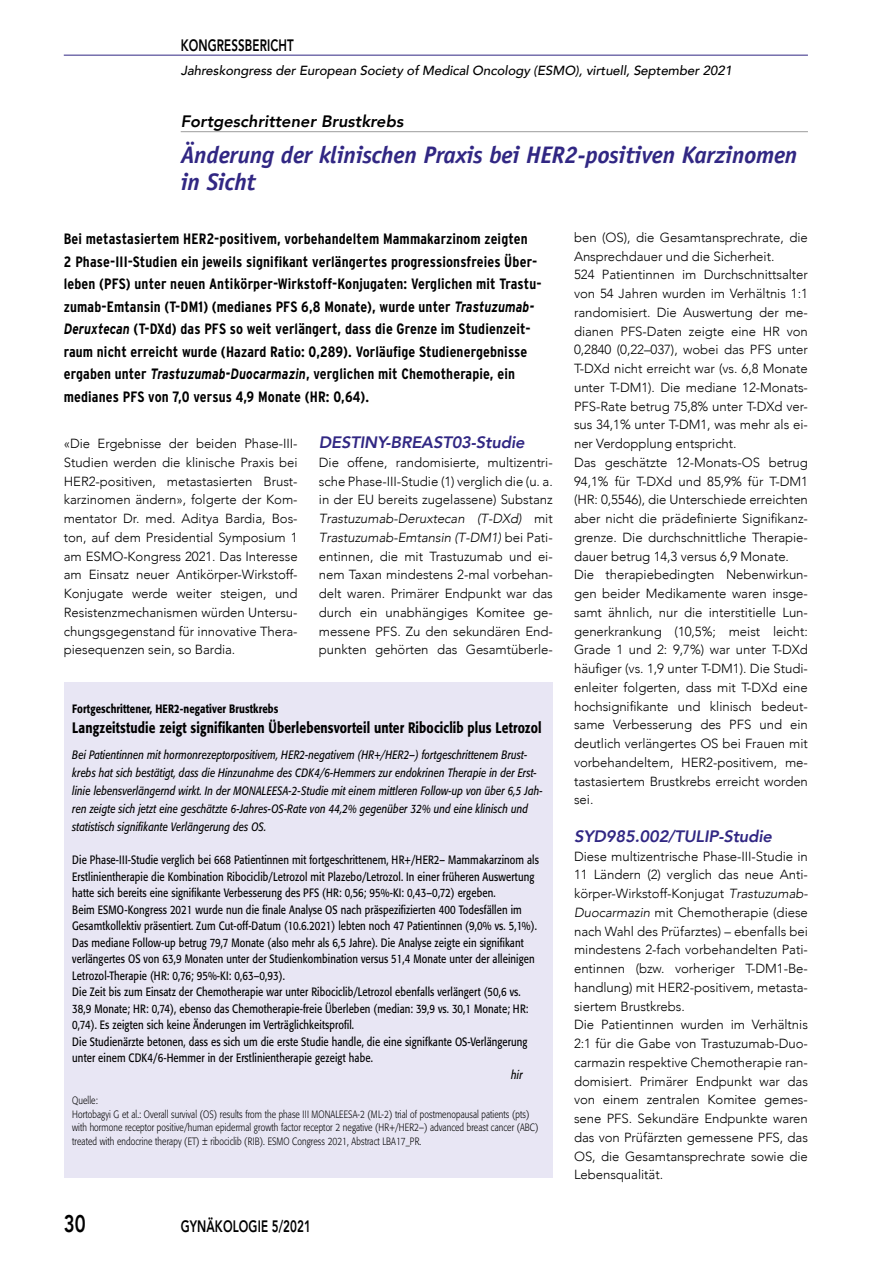
<style>
.page{position:relative;width:893px;height:1263px;background:#fff}
.page>*{position:absolute;margin:0;border:0;box-sizing:border-box;transform-origin:0 0}
.t1{font:italic 700 24px/27px "Officina Sans";letter-spacing:-.01em;color:#312783}
.t2{font:800 24px "Avenir";color:#000;scale:.77 1}
.t3{font:italic 800 16.5px "Avenir";letter-spacing:-.01em;color:#312783}
.t4{font:800 16.5px "Avenir";letter-spacing:.01em;color:#000;scale:.7 1}
.t5{font:italic 800 16.5px "Avenir";color:#000}
.t6{font:700 condensed 15px/22.5px "Interstate";letter-spacing:.01em;color:#000}
.t7{font:500 15px "Formata";letter-spacing:.01em;color:#000;scale:.8 1}
.t8{font:300 13.2px/18.8px "Avenir";letter-spacing:-.005em;color:#000;text-align:justify}
.t9{font:italic 500 13.2px "Avenir";letter-spacing:-.005em;color:#000}
.t10{font:12px/16.5px "Formata";letter-spacing:.01em;color:#000;scale:.8 1}
.t11{font:italic 12px/18px "Formata";letter-spacing:.01em;color:#000;scale:.8 1}
.t12{font:500 12px "Formata";letter-spacing:.01em;color:#000;scale:.8 1}
.t13{font:300 10.5px/13.5px "Formata";letter-spacing:.01em;color:#000;scale:.8 1}
.s1{font-style:italic;font-stretch:normal}
.s2{font-style:italic}
</style>
<div class="page">
<hr style="left:64px;top:55px;width:744px;height:1px;background:#312783">
<hr style="left:181px;top:131px;width:627px;height:1px;background:#9d9d9c">
<div style="left:64px;top:682px;width:489px;height:495px;background:#e8e6f4"></div>
<p class="t4" style="left:181px;top:32px;width:163px">KONGRESSBERICHT</p>
<p class="t9" style="left:181px;top:62px;width:553px">Jahreskongress der European Society of Medical Oncology (ESMO), virtuell, September 2021</p>
<p class="t5" style="left:181px;top:112px;width:224px">Fortgeschrittener Brustkrebs</p>
<h1 class="t1" style="left:181px;top:141px;width:618px">Änderung der klinischen Praxis bei HER2-positiven Karzinomen in Sicht</h1>
<p class="t6" style="left:64px;top:227px;width:479px">Bei metastasiertem HER2-positivem, vorbehandeltem Mammakarzinom zeigten<br>2 Phase-III-Studien ein jeweils signifikant verlängertes progressionsfreies Über&shy;leben (PFS) unter neuen Antikörper-Wirkstoff-Konjugaten: Verglichen mit Trastu&shy;zumab-Emtansin (T-DM1) (medianes PFS 6,8 Monate), wurde unter <span class="s1">Trastuzumab-Deruxtecan</span> (T-DXd) das PFS so weit verlängert, dass die Grenze im Studienzeit&shy;raum nicht erreicht wurde (Hazard Ratio: 0,289). Vorläufige Studienergebnisse ergaben unter <span class="s1">Trastuzumab-Duocarmazin</span>, verglichen mit Chemotherapie, ein medianes PFS von 7,0 versus 4,9 Monate (HR: 0,64).</p>
<p class="t8" style="left:64px;top:434px;width:235px">«Die Ergebnisse der beiden Phase-III-Studien werden die klinische Praxis bei HER2-positiven, metastasierten Brust&shy;karzinomen ändern», folgerte der Kom&shy;mentator Dr. med. Aditya Bardia, Bos&shy;ton, auf dem Presidential Symposium 1 am ESMO-Kongress 2021. Das Interesse am Einsatz neuer Antikörper-Wirkstoff-Konjugate werde weiter steigen, und Resistenzmechanismen würden Untersu&shy;chungsgegenstand für innovative Thera&shy;piesequenzen sein, so Bardia.</p>
<p class="t3" style="left:319px;top:433px;width:207px">DESTINY-BREAST03-Studie</p>
<p class="t8" style="left:319px;top:453px;width:235px">Die offene, randomisierte, multizentri&shy;sche Phase-III-Studie (1) verglich die (u. a. in der EU bereits zugelassene) Substanz <span class="s2">Trastuzumab-Deruxtecan (T-DXd)</span> mit <span class="s2">Trastuzumab-Emtansin (T-DM1)</span> bei Pati&shy;entinnen, die mit Trastuzumab und ei&shy;nem Taxan mindestens 2-mal vorbehan&shy;delt waren. Primärer Endpunkt war das durch ein unabhängiges Komitee ge&shy;messene PFS. Zu den sekundären End&shy;punkten gehörten das Gesamtüberle-</p>
<p class="t12" style="left:72px;top:702px;width:259px">Fortgeschrittener, HER2-negativer Brustkrebs</p>
<p class="t7" style="left:72px;top:718px;width:588px">Langzeitstudie zeigt signifikanten Überlebensvorteil unter Ribociclib plus Letrozol</p>
<p class="t11" style="left:72px;top:746px;width:589px">Bei Patientinnen mit hormonrezeptorpositivem, HER2-negativem (HR+/HER2–) fortgeschrittenem Brust&shy;krebs hat sich bestätigt, dass die Hinzunahme des CDK4/6-Hemmers zur endokrinen Therapie in der Erst&shy;linie lebensverlängernd wirkt. In der MONALEESA-2-Studie mit einem mittleren Follow-up von über 6,5 Jah&shy;ren zeigte sich jetzt eine geschätzte 6-Jahres-OS-Rate von 44,2% gegenüber 32% und eine klinisch und statistisch signifikante Verlängerung des OS.</p>
<p class="t10" style="left:72px;top:852px;width:585px">Die Phase-III-Studie verglich bei 668 Patientinnen mit fortgeschrittenem, HR+/HER2– Mammakarzinom als Erstlinientherapie die Kombination Ribociclib/Letrozol mit Plazebo/Letrozol. In einer früheren Auswertung hatte sich bereits eine signifikante Verbesserung des PFS (HR: 0,56; 95%-KI: 0,43–0,72) ergeben.<br>Beim ESMO-Kongress 2021 wurde nun die finale Analyse OS nach präspezifizierten 400 Todesfällen im Gesamtkollektiv präsentiert. Zum Cut-off-Datum (10.6.2021) lebten noch 47 Patientinnen (9,0% vs. 5,1%).<br>Das mediane Follow-up betrug 79,7 Monate (also mehr als 6,5 Jahre). Die Analyse zeigte ein signifikant verlängertes OS von 63,9 Monaten unter der Studienkombination versus 51,4 Monate unter der alleinigen Letrozol-Therapie (HR: 0,76; 95%-KI: 0,63–0,93).<br>Die Zeit bis zum Einsatz der Chemotherapie war unter Ribociclib/Letrozol ebenfalls verlängert (50,6 vs.<br>38,9 Monate; HR: 0,74), ebenso das Chemotherapie-freie Überleben (median: 39,9 vs. 30,1 Monate; HR:<br>0,74). Es zeigten sich keine Änderungen im Verträglichkeitsprofil.<br>Die Studienärzte betonen, dass es sich um die erste Studie handle, die eine signifkante OS-Verlängerung unter einem CDK4/6-Hemmer in der Erstlinientherapie gezeigt habe.</p>
<p class="t11" style="left:511px;top:1066px;width:16px">hir</p>
<p class="t13" style="left:72px;top:1094px;width:584px">Quelle:<br>Hortobagyi G et al.: Overall survival (OS) results from the phase III MONALEESA-2 (ML-2) trial of postmenopausal patients (pts) with hormone receptor positive/human epidermal growth factor receptor 2 negative (HR+/HER2–) advanced breast cancer (ABC) treated with endocrine therapy (ET) ± ribociclib (RIB). ESMO Congress 2021, Abstract LBA17_PR.</p>
<h1 class="t2" style="left:64px;top:1205px;width:30px">30</h1>
<p class="t4" style="left:181px;top:1213px;width:188px">GYNÄKOLOGIE 5/2021</p>
<p class="t8" style="left:574px;top:228px;width:235px;text-align:left">ben (OS), die Gesamtansprechrate, die Ansprechdauer und die Sicherheit.<br>524 Patientinnen im Durchschnittsalter von 54 Jahren wurden im Verhältnis 1:1 randomisiert. Die Auswertung der me&shy;dianen PFS-Daten zeigte eine HR von 0,2840 (0,22–037), wobei das PFS unter T-DXd nicht erreicht war (vs. 6,8 Monate unter T-DM1). Die mediane 12-Monats-PFS-Rate betrug 75,8% unter T-DXd ver&shy;sus 34,1% unter T-DM1, was mehr als ei&shy;ner Verdopplung entspricht.<br>Das geschätzte 12-Monats-OS betrug 94,1% für T-DXd und 85,9% für T-DM1 (HR: 0,5546), die Unterschiede erreichten aber nicht die prädefinierte Signifikanz&shy;grenze. Die durchschnittliche Therapie&shy;dauer betrug 14,3 versus 6,9 Monate.<br>Die therapiebedingten Nebenwirkun&shy;gen beider Medikamente waren insge&shy;samt ähnlich, nur die interstitielle Lun&shy;generkrankung (10,5%; meist leicht:<br>Grade 1 und 2: 9,7%) war unter T-DXd häufiger (vs. 1,9 unter T-DM1). Die Studi&shy;enleiter folgerten, dass mit T-DXd eine hochsignifikante und klinisch bedeut&shy;same Verbesserung des PFS und ein deutlich verlängertes OS bei Frauen mit vorbehandeltem, HER2-positivem, me&shy;tastasiertem Brustkrebs erreicht worden sei.</p>
<p class="t3" style="left:574px;top:826px;width:200px">SYD985.002/TULIP-Studie</p>
<p class="t8" style="left:574px;top:847px;width:235px;text-align:left">Diese multizentrische Phase-III-Studie in 11 Ländern (2) verglich das neue Anti&shy;körper-Wirkstoff-Konjugat <span class="s2">Trastuzumab-Duocarmazin</span> mit Chemotherapie (diese nach Wahl des Prüfarztes) – ebenfalls bei mindestens 2-fach vorbehandelten Pati&shy;entinnen (bzw. vorheriger T-DM1-Be&shy;handlung) mit HER2-positivem, metasta&shy;siertem Brustkrebs.<br>Die Patientinnen wurden im Verhältnis 2:1 für die Gabe von Trastuzumab-Duo&shy;carmazin respektive Chemotherapie ran&shy;domisiert. Primärer Endpunkt war das von einem zentralen Komitee gemes&shy;sene PFS. Sekundäre Endpunkte waren das von Prüfärzten gemessene PFS, das OS, die Gesamtansprechrate sowie die Lebensqualität.</p>
</div>
